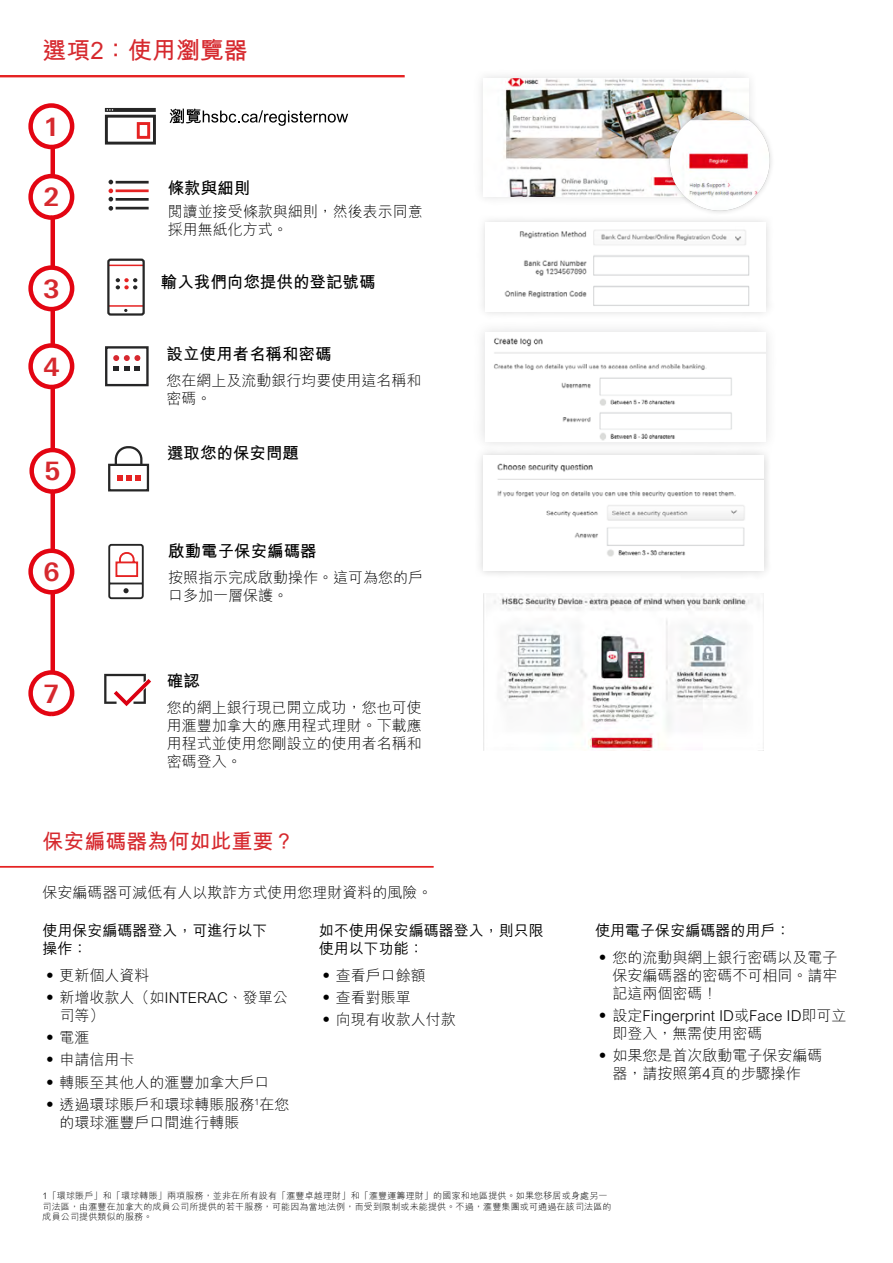
<style>
.page{position:relative;width:893px;height:1263px;background:#fff}
.page>*{position:absolute;margin:0;border:0;box-sizing:border-box;transform-origin:0 0}
.t1{font:700 25.5px "Univers Nextfor HSBCW01";color:#d6292e}
.t2{font:700 24px "M Hei H Kfor HSBC";color:#d6292e}
.t3{font:700 21px "M Hei H Kfor HSBC";color:#d6292e}
.t4{font:700 16.5px "M Hei H Kfor HSBC";color:#000}
.t5{font:300 15px/18px "M Hei H Kfor HSBC";color:#000}
.t6{font:500 15px/18px "M Hei H Kfor HSBC";color:#000}
.t7{font:300 9px/10.8px "M Hei H Kfor HSBC";letter-spacing:.02em;color:#000}
</style>
<div class="page">
<img style="left:505px;top:78px;width:218px;height:118px">
<div style="left:472px;top:320px;width:305px;height:134px;background:#59595c;opacity:.2"></div>
<img style="left:494px;top:338px;width:238px;height:102px">
<svg style="left:0;top:75px;width:405px;height:2px"></svg>
<div style="left:475px;top:446px;width:298px;height:133px;background:#000;opacity:.2"></div>
<img style="left:484px;top:455px;width:280px;height:115px">
<img style="left:494px;top:593px;width:270px;height:158px">
<div style="left:664px;top:105px;width:111px;height:112px;background:#000;opacity:.17"></div>
<img style="left:670px;top:111px;width:100px;height:100px;border-radius:50px">
<svg style="left:0;top:866px;width:434px;height:1px"></svg>
<div style="left:477px;top:213px;width:298px;height:107px;background:#000;opacity:.16"></div>
<img style="left:504px;top:230px;width:245px;height:76px">
<hr style="left:51px;top:146px;width:4px;height:547px;background:#e30512">
<svg style="left:28px;top:103px;width:46px;height:46px"></svg>
<svg style="left:28px;top:174px;width:46px;height:46px"></svg>
<svg style="left:28px;top:265px;width:46px;height:46px"></svg>
<svg style="left:28px;top:343px;width:46px;height:46px"></svg>
<svg style="left:29px;top:448px;width:46px;height:46px"></svg>
<svg style="left:28px;top:548px;width:46px;height:46px"></svg>
<svg style="left:28px;top:670px;width:46px;height:46px"></svg>
<div style="left:105px;top:115px;width:51px;height:30px;border:3px solid #262626"></div>
<svg style="left:105px;top:108px;width:51px;height:4px"></svg>
<svg style="left:107px;top:109px;width:6px;height:2px"></svg>
<div style="left:137px;top:122px;width:13px;height:17px;border:3px solid #e52323"></div>
<div style="left:105px;top:346px;width:44px;height:40px;border:2px solid #262627"></div>
<svg style="left:113px;top:355px;width:27px;height:15px"></svg>
<div style="left:108px;top:464px;width:41px;height:27px;border:2px solid #262626"></div>
<svg style="left:117px;top:475px;width:23px;height:5px"></svg>
<svg style="left:114px;top:446px;width:30px;height:21px"></svg>
<hr style="left:116px;top:207px;width:33px;height:2px;background:#262626">
<hr style="left:116px;top:198px;width:33px;height:3px;background:#262626">
<hr style="left:116px;top:189px;width:33px;height:3px;background:#e52323">
<hr style="left:116px;top:181px;width:33px;height:3px;background:#262626">
<svg style="left:109px;top:180px;width:4px;height:31px"></svg>
<hr style="left:108px;top:265px;width:36px;height:1px;background:#e52323">
<hr style="left:108px;top:305px;width:36px;height:2px;background:#e52323">
<div style="left:107px;top:259px;width:38px;height:57px;border:2px solid #262626;border-radius:2px"></div>
<svg style="left:116px;top:278px;width:21px;height:11px"></svg>
<svg style="left:108px;top:543px;width:36px;height:57px"></svg>
<svg style="left:104px;top:674px;width:47px;height:33px"></svg>
<svg style="left:170px;top:109px;width:178px;height:17px"></svg>
<h2 class="t2" style="left:43px;top:33px;width:207px">選項2：使用瀏覽器</h2>
<h1 class="t1" style="left:43px;top:112px;width:18px">1</h1>
<h1 class="t1" style="left:43px;top:182px;width:18px">2</h1>
<h1 class="t1" style="left:43px;top:274px;width:18px">3</h1>
<h1 class="t1" style="left:43px;top:351px;width:18px">4</h1>
<h1 class="t1" style="left:44px;top:456px;width:18px">5</h1>
<h1 class="t1" style="left:43px;top:557px;width:18px">6</h1>
<h1 class="t1" style="left:43px;top:678px;width:18px">7</h1>
<p class="t4" style="left:168px;top:176px;width:84px">條款與細則</p>
<p class="t5" style="left:168px;top:202px;width:257px">閱讀並接受條款與細則，然後表示同意採用無紙化方式。</p>
<p class="t4" style="left:161px;top:269px;width:216px">輸入我們向您提供的登記號碼</p>
<p class="t4" style="left:167px;top:342px;width:167px">設立使用者名稱和密碼</p>
<p class="t5" style="left:167px;top:371px;width:256px">您在網上及流動銀行均要使用這名稱和密碼。</p>
<p class="t4" style="left:167px;top:441px;width:133px">選取您的保安問題</p>
<p class="t4" style="left:168px;top:539px;width:150px">啟動電子保安編碼器</p>
<p class="t5" style="left:168px;top:568px;width:256px">按照指示完成啟動操作。這可為您的戶口多加一層保護。</p>
<p class="t4" style="left:167px;top:668px;width:34px">確認</p>
<p class="t5" style="left:167px;top:698px;width:257px;text-align:justify">您的網上銀行現已開立成功，您也可使用滙豐加拿大的應用程式理財。下載應用程式並使用您剛設立的使用者名稱和密碼登入。</p>
<h3 class="t3" style="left:43px;top:825px;width:253px">保安編碼器為何如此重要？</h3>
<p class="t5" style="left:43px;top:883px;width:391px">保安編碼器可減低有人以欺詐方式使用您理財資料的風險。</p>
<p class="t6" style="left:43px;top:920px;width:226px">使用保安編碼器登入，可進行以下操作：</p>
<p class="t5" style="left:43px;top:966px;width:109px">•更新個人資料</p>
<p class="t5" style="left:60px;top:988px;width:230px;text-indent:-17px">•新增收款人（如INTERAC、發單公司等）</p>
<p class="t5" style="left:43px;top:1028px;width:49px">•電滙</p>
<p class="t5" style="left:43px;top:1050px;width:94px">•申請信用卡</p>
<p class="t5" style="left:43px;top:1073px;width:229px">•轉賬至其他人的滙豐加拿大戶口</p>
<p class="t5" style="left:60px;top:1095px;width:231px;text-indent:-17px">•透過環球賬戶和環球轉賬服務<sup>1</sup>在您的環球滙豐戶口間進行轉賬</p>
<p class="t6" style="left:319px;top:920px;width:226px">如不使用保安編碼器登入，則只限使用以下功能：</p>
<p class="t5" style="left:319px;top:966px;width:109px">•查看戶口餘額</p>
<p class="t5" style="left:319px;top:988px;width:94px">•查看對賬單</p>
<p class="t5" style="left:319px;top:1010px;width:139px">•向現有收款人付款</p>
<p class="t6" style="left:595px;top:920px;width:196px">使用電子保安編碼器的用戶：</p>
<p class="t5" style="left:612px;top:948px;width:226px;text-align:justify;text-indent:-17px">•您的流動與網上銀行密碼以及電子保安編碼器的密碼不可相同。請牢記這兩個密碼！</p>
<p class="t5" style="left:612px;top:1006px;width:236px;text-indent:-17px">•設定Fingerprint ID或Face ID即可立即登入，無需使用密碼</p>
<p class="t5" style="left:595px;top:1046px;width:229px;text-align:center">•如果您是首次啟動電子保安編碼器，請按照第4頁的步驟操作</p>
<p class="t7" style="left:43px;top:1190px;width:570px">1「環球賬戶」和「環球轉賬」兩項服務，並非在所有設有「滙豐卓越理財」和「滙豐運籌理財」的國家和地區提供。如果您移居或身處另一司法區，由滙豐在加拿大的成員公司所提供的若干服務，可能因為當地法例，而受到限制或未能提供。不過，滙豐集團或可通過在該司法區的成員公司提供類似的服務。</p>
</div>
